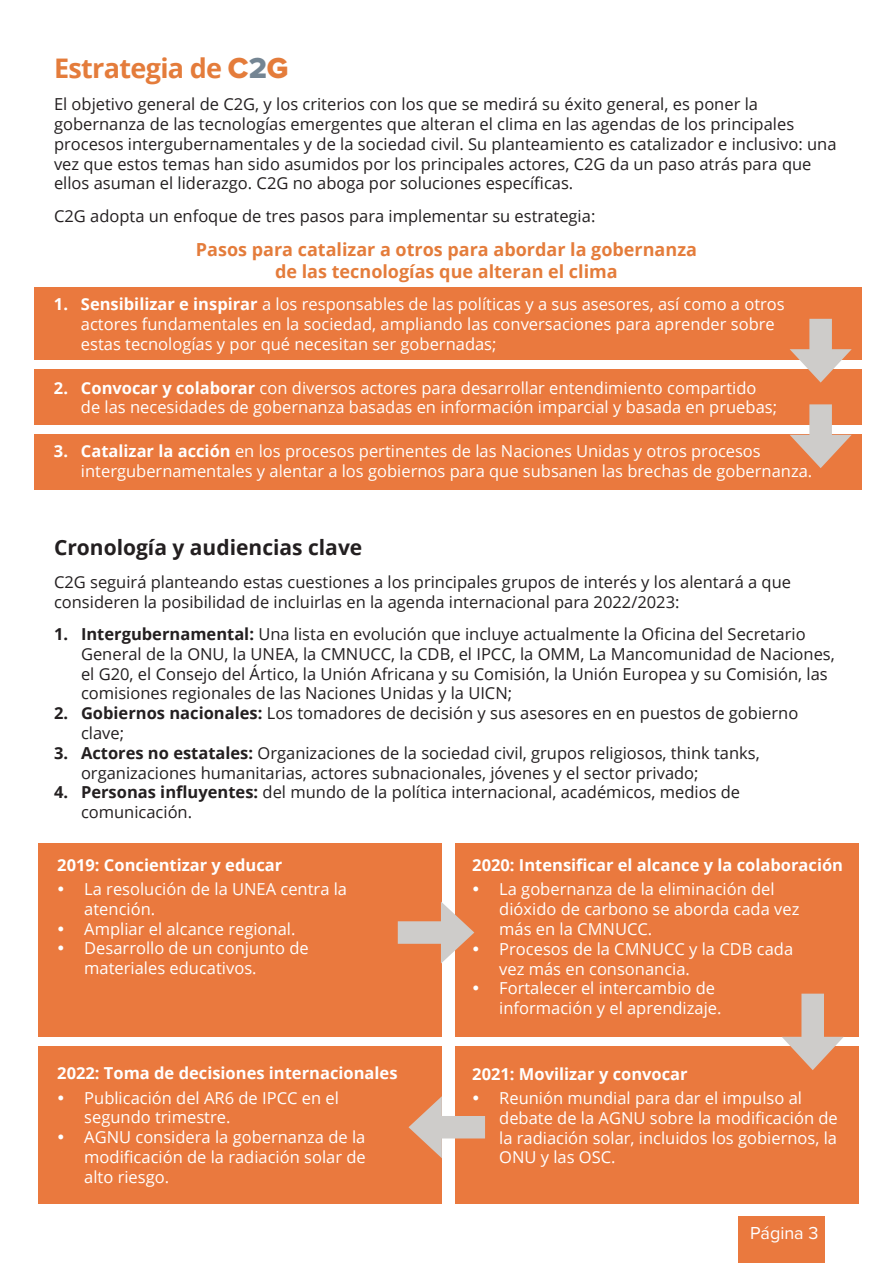
<style>
.page{position:relative;width:893px;height:1263px;background:#fff}
.page>*{position:absolute;margin:0;border:0;box-sizing:border-box;transform-origin:0 0}
.t1{font:700 27px "Open Sans";letter-spacing:-.025em;color:#e47c3b}
.t2{font:700 21px "Open Sans";color:#231f20}
.t3{font:700 18px/21.6px "Open Sans";color:#e47c3b;text-align:center}
.C2G2_Page_Number{font:18px "Proxima Nova";letter-spacing:-.005em;color:#fff}
.t4{font:16.5px/19.8px "Open Sans";color:#231f20}
.t5{font:16.5px/19.8px "Open Sans";color:#fff}
.t6{font:700 16.5px "Open Sans";color:#fff}
.s1{font-family:"Proxima Nova Extrabld";font-weight:400;font-size:30px}
.s2{font-family:"Proxima Nova Extrabld";font-weight:400;font-size:30px;color:#748593}
.s3{font-weight:700}
</style>
<div class="page">
<div style="left:739px;top:1216px;width:86px;height:47px;background:#ea793e"></div>
<div style="left:34px;top:435px;width:827px;height:55px;background:#ea793e"></div>
<div style="left:34px;top:369px;width:827px;height:56px;background:#ea793e"></div>
<div style="left:34px;top:288px;width:827px;height:72px;background:#ea793e"></div>
<div style="left:809px;top:319px;width:23px;height:43px;background:#ceccca"></div>
<svg style="left:790px;top:349px;width:62px;height:34px"></svg>
<div style="left:809px;top:404px;width:23px;height:43px;background:#ceccca"></div>
<svg style="left:790px;top:435px;width:62px;height:33px"></svg>
<div style="left:455px;top:1046px;width:404px;height:157px;background:#ea793e"></div>
<div style="left:455px;top:843px;width:404px;height:194px;background:#ea793e"></div>
<div style="left:38px;top:1046px;width:404px;height:157px;background:#ea793e"></div>
<div style="left:38px;top:843px;width:404px;height:194px;background:#ea793e"></div>
<div style="left:801px;top:994px;width:23px;height:55px;background:#ceccca"></div>
<svg style="left:782px;top:1037px;width:62px;height:33px"></svg>
<div style="left:398px;top:921px;width:55px;height:23px;background:#ceccca"></div>
<svg style="left:441px;top:901px;width:33px;height:62px"></svg>
<div style="left:430px;top:1116px;width:55px;height:22px;background:#ceccca"></div>
<svg style="left:408px;top:1096px;width:34px;height:62px"></svg>
<p class="t1" style="left:54px;top:49px;width:236px">Estrategia de <span class="s1">C</span><span class="s2">2</span><span class="s1">G</span></p>
<p class="t4" style="left:54px;top:94px;width:784px">El objetivo general de C2G, y los criterios con los que se medirá su éxito general, es poner la gobernanza de las tecnologías emergentes que alteran el clima en las agendas de los principales procesos intergubernamentales y de la sociedad civil. Su planteamiento es catalizador e inclusivo: una vez que estos temas han sido asumidos por los principales actores, C2G da un paso atrás para que ellos asuman el liderazgo. C2G no aboga por soluciones específicas.</p>
<p class="t4" style="left:54px;top:206px;width:543px">C2G adopta un enfoque de tres pasos para implementar su estrategia:</p>
<p class="t3" style="left:196px;top:238px;width:503px">Pasos para catalizar a otros para abordar la gobernanza de las tecnologías que alteran el clima</p>
<p class="t5" style="left:81px;top:294px;width:705px;text-indent:-27px"><span class="s3">1. Sensibilizar e inspirar</span> a los responsables de las políticas y a sus asesores, así como a otros actores fundamentales en la sociedad, ampliando las conversaciones para aprender sobre estas tecnologías y por qué necesitan ser gobernadas;</p>
<p class="t5" style="left:81px;top:377px;width:698px;text-indent:-27px"><span class="s3">2. Convocar y colaborar</span> con diversos actores para desarrollar entendimiento compartido de las necesidades de gobernanza basadas en información imparcial y basada en pruebas;</p>
<p class="t5" style="left:81px;top:441px;width:733px;text-indent:-27px"><span class="s3">3. Catalizar la acción</span> en los procesos pertinentes de las Naciones Unidas y otros procesos intergubernamentales y alentar a los gobiernos para que subsanen las brechas de gobernanza.</p>
<p class="t2" style="left:54px;top:533px;width:310px">Cronología y audiencias clave</p>
<p class="t4" style="left:54px;top:571px;width:739px">C2G seguirá planteando estas cuestiones a los principales grupos de interés y los alentará a que consideren la posibilidad de incluirlas en la agenda internacional para 2022/2023:</p>
<p class="t4" style="left:81px;top:624px;width:755px;text-indent:-27px"><span class="s3">1. Intergubernamental:</span> Una lista en evolución que incluye actualmente la Oficina del Secretario General de la ONU, la UNEA, la CMNUCC, la CDB, el IPCC, la OMM, La Mancomunidad de Naciones, el G20, el Consejo del Ártico, la Unión Africana y su Comisión, la Unión Europea y su Comisión, las comisiones regionales de las Naciones Unidas y la UICN;</p>
<p class="t4" style="left:81px;top:703px;width:719px;text-indent:-27px"><span class="s3">2. Gobiernos nacionales:</span> Los tomadores de decisión y sus asesores en en puestos de gobierno clave;</p>
<p class="t4" style="left:81px;top:742px;width:680px;text-indent:-27px"><span class="s3">3. Actores no estatales:</span> Organizaciones de la sociedad civil, grupos religiosos, think tanks, organizaciones humanitarias, actores subnacionales, jóvenes y el sector privado;</p>
<p class="t4" style="left:81px;top:782px;width:661px;text-indent:-27px"><span class="s3">4. Personas influyentes:</span> del mundo de la política internacional, académicos, medios de comunicación.</p>
<p class="t6" style="left:57px;top:853px;width:226px">2019: Concientizar y educar</p>
<p class="t5" style="left:84px;top:879px;width:264px;text-indent:-27px">• La resolución de la UNEA centra la atención.</p>
<p class="t5" style="left:57px;top:918px;width:240px">• Ampliar el alcance regional.</p>
<p class="t5" style="left:84px;top:938px;width:226px;text-indent:-27px">• Desarrollo de un conjunto de materiales educativos.</p>
<p class="t6" style="left:57px;top:1062px;width:342px">2022: Toma de decisiones internacionales</p>
<p class="t5" style="left:84px;top:1087px;width:256px;text-indent:-27px">• Publicación del AR6 de IPCC en el segundo trimestre.</p>
<p class="t5" style="left:84px;top:1127px;width:283px;text-align:justify;text-indent:-27px">• AGNU considera la gobernanza de la modificación de la radiación solar de alto riesgo.</p>
<p class="t6" style="left:472px;top:854px;width:372px">2020: Intensificar el alcance y la colaboración</p>
<p class="t5" style="left:499px;top:879px;width:302px;text-indent:-27px">• La gobernanza de la eliminación del dióxido de carbono se aborda cada vez más en la CMNUCC.</p>
<p class="t5" style="left:499px;top:938px;width:295px;text-indent:-27px">• Procesos de la CMNUCC y la CDB cada vez más en consonancia.</p>
<p class="t5" style="left:499px;top:978px;width:224px;text-indent:-27px">• Fortalecer el intercambio de información y el aprendizaje.</p>
<p class="t6" style="left:472px;top:1062px;width:217px">2021: Movilizar y convocar</p>
<p class="t5" style="left:499px;top:1088px;width:340px;text-indent:-27px">• Reunión mundial para dar el impulso al debate de la AGNU sobre la modificación de la radiación solar, incluidos los gobiernos, la ONU y las OSC.</p>
<p class="C2G2_Page_Number" style="left:750px;top:1219px;width:70px">Página 3</p>
</div>
